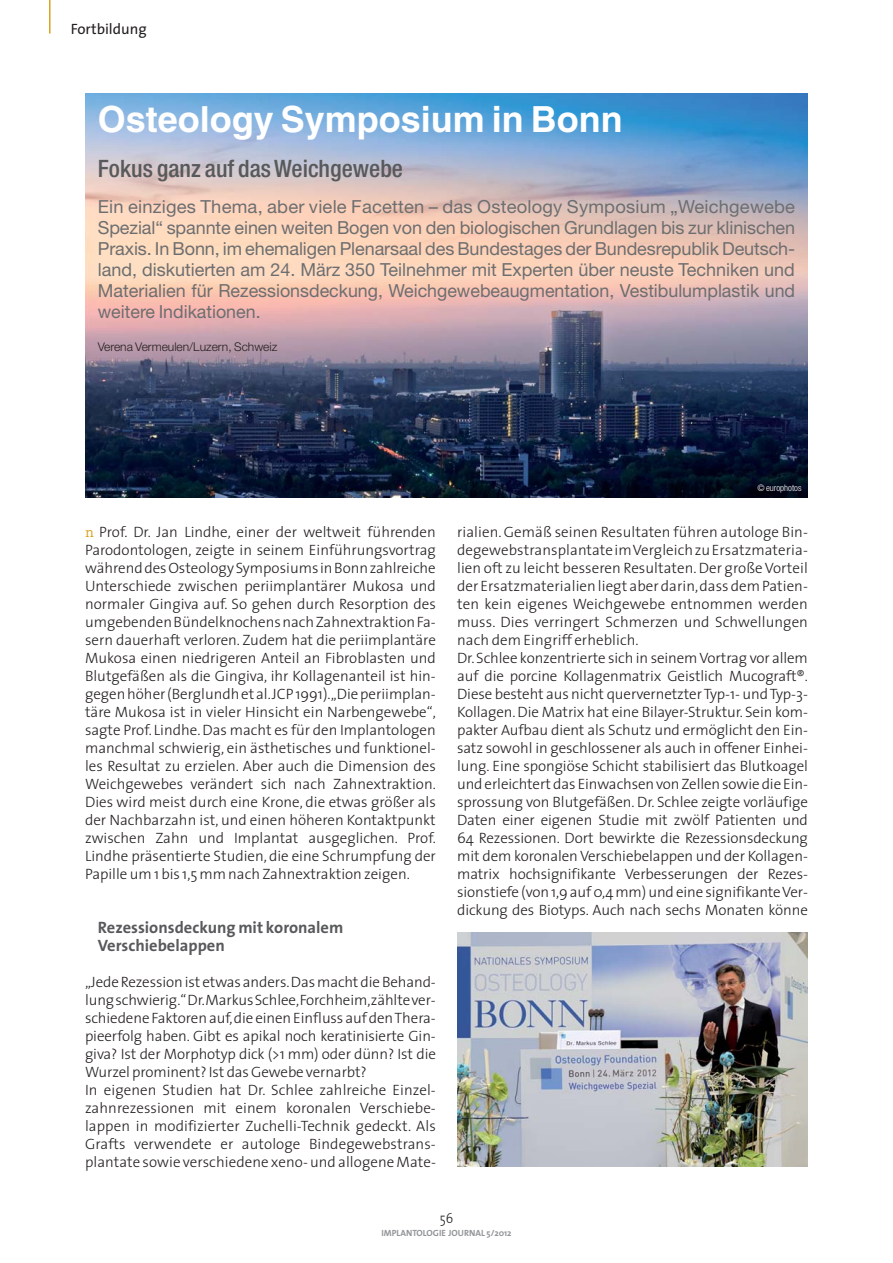
<style>
.page{position:relative;width:893px;height:1263px;background:#fff}
.page>*{position:absolute;margin:0;border:0;box-sizing:border-box;transform-origin:0 0}
.t1{font:700 36px "Helvetica";color:#fff}
.t2{font:500 condensed 24px "Helvetica Neue";color:#58595b}
.t3{font:18px/21px "Helvetica Neue";color:#6d6e70;text-align:justify}
.t4{font:700 16.5px/18px "The Sans";color:#58595b}
.t5{font:300 15px/18px "The Sans";letter-spacing:-.005em;color:#231f20}
.t6{font:15px "The Sans";color:#231f20}
.t7{font:300 14.25px "The Sans";color:#231f20;scale:.9 1}
.t8{font:300 12px "Helvetica Neue";color:#231f20}
.t9{font:700 9px "The Sans";color:#939598}
.t10{font:300 condensed 9px "Helvetica Neue";color:#fff}
.s1{font-family:"Courier";font-weight:400;color:#dba223}
</style>
<div class="page">
<hr style="left:49px;top:0;width:2px;height:34px;background:#dba223">
<img style="left:457px;top:932px;width:351px;height:234px">
<img style="left:85px;top:94px;width:723px;height:403px">
<img style="left:85px;top:185px;width:723px;height:180px">
<p class="t6" style="left:71px;top:23px;width:78px">Fortbildung</p>
<h1 class="t1" style="left:98px;top:107px;width:526px">Osteology Symposium in Bonn</h1>
<h2 class="t2" style="left:98px;top:160px;width:307px">Fokus ganz auf das Weichgewebe</h2>
<p class="t3" style="left:98px;top:198px;width:699px">Ein einziges Thema, aber viele Facetten – das Osteology Symposium „Weichgewebe Spezial“ spannte einen weiten Bogen von den biologischen Grundlagen bis zur klinischen Praxis. In Bonn, im ehemaligen Plenarsaal des Bundestages der Bundesrepublik Deutsch&shy;land, diskutierten am 24. März 350 Teilnehmer mit Experten über neuste Techniken und Materialien für Rezessionsdeckung, Weichgewebeaugmentation, Vestibulumplastik und weitere Indikationen.</p>
<p class="t8" style="left:98px;top:340px;width:181px">Verena Vermeulen/Luzern, Schweiz</p>
<p class="t5" style="left:85px;top:524px;width:352px;text-align:justify"><span class="s1">n</span> Prof. Dr. Jan Lindhe, einer der weltweit führenden Parodontologen, zeigte in seinem Einführungsvortrag während des Osteology Symposiums in Bonn zahlreiche Unterschiede zwischen periimplantärer Mukosa und normaler Gingiva auf. So gehen durch Resorption des umgebenden Bündelknochens nach Zahnextraktion Fa&shy;sern dauerhaft verloren. Zudem hat die periimplantäre Mukosa einen niedrigeren Anteil an Fibroblasten und Blutgefäßen als die Gingiva, ihr Kollagenanteil ist hin - gegen höher (Berglundh et al. JCP 1991). „Die periimplan&shy;täre Mukosa ist in vieler Hinsicht ein Narbengewebe“, sagte Prof. Lindhe. Das macht es für den Implantologen manchmal schwierig, ein ästhetisches und funktionel&shy;les Resultat zu erzielen. Aber auch die Dimension des Weichgewebes verändert sich nach Zahnextraktion.<br>Dies wird meist durch eine Krone, die etwas größer als der Nachbarzahn ist, und einen höheren Kontaktpunkt zwischen Zahn und Implantat ausgeglichen. Prof.<br>Lindhe präsentierte Studien, die eine Schrumpfung der Papille um 1 bis 1,5 mm nach Zahnextraktion zeigen.</p>
<p class="t4" style="left:98px;top:918px;width:247px">Rezessionsdeckung mit koronalem<br>Verschiebelappen</p>
<p class="t5" style="left:85px;top:974px;width:352px">„Jede Rezession ist etwas anders. Das macht die Behand&shy;lung schwierig.“ Dr. Markus Schlee, Forchheim, zählte ver&shy;schiedene Faktoren auf, die einen Einfluss auf den Thera&shy;pieerfolg haben. Gibt es apikal noch keratinisierte Gin&shy;giva? Ist der Morphotyp dick (&gt;1 mm) oder dünn? Ist die Wurzel prominent? Ist das Gewebe vernarbt?<br>In eigenen Studien hat Dr. Schlee zahlreiche Einzel&shy;zahnrezessionen mit einem koronalen Verschiebe - lappen in modifizierter Zuchelli-Technik gedeckt. Als Grafts verwendete er autologe Bindegewebstrans&shy;plantate sowie verschiedene xeno- und allogene Mate-</p>
<p class="t10" style="left:757px;top:484px;width:46px">© europhotos</p>
<p class="t5" style="left:457px;top:524px;width:352px">rialien. Gemäß seinen Resultaten führen autologe Bin&shy;degewebstransplantate im Vergleich zu Ersatzmateria&shy;lien oft zu leicht besseren Resultaten. Der große Vorteil der Ersatzmaterialien liegt aber darin, dass dem Patien&shy;ten kein eigenes Weichgewebe entnommen werden muss. Dies verringert Schmerzen und Schwellungen nach dem Eingriff erheblich.<br>Dr. Schlee konzentrierte sich in seinem Vortrag vor allem auf die porcine Kollagenmatrix Geistlich Mucograft®.<br>Diese besteht aus nicht quervernetzter Typ-1- und Typ-3- Kollagen. Die Matrix hat eine Bilayer-Struktur. Sein kom&shy;pakter Aufbau dient als Schutz und ermöglicht den Ein&shy;satz sowohl in geschlossener als auch in offener Einhei&shy;lung. Eine spongiöse Schicht stabilisiert das Blutkoagel und erleichtert das Einwachsen von Zellen sowie die Ein&shy;sprossung von Blutgefäßen. Dr. Schlee zeigte vorläufige Daten einer eigenen Studie mit zwölf Patienten und 64 Rezessionen. Dort bewirkte die Rezessionsdeckung mit dem koronalen Verschiebelappen und der Kollagen&shy;matrix hochsignifikante Verbesserungen der Rezes&shy;sionstiefe (von 1,9 auf 0,4 mm) und eine signifikante Ver&shy;dickung des Biotyps. Auch nach sechs Monaten könne</p>
<p class="t7" style="left:440px;top:1212px;width:17px">56</p>
<p class="t9" style="left:381px;top:1228px;width:132px">IMPLANTOLOGIE JOURNAL 5/2012</p>
</div>
